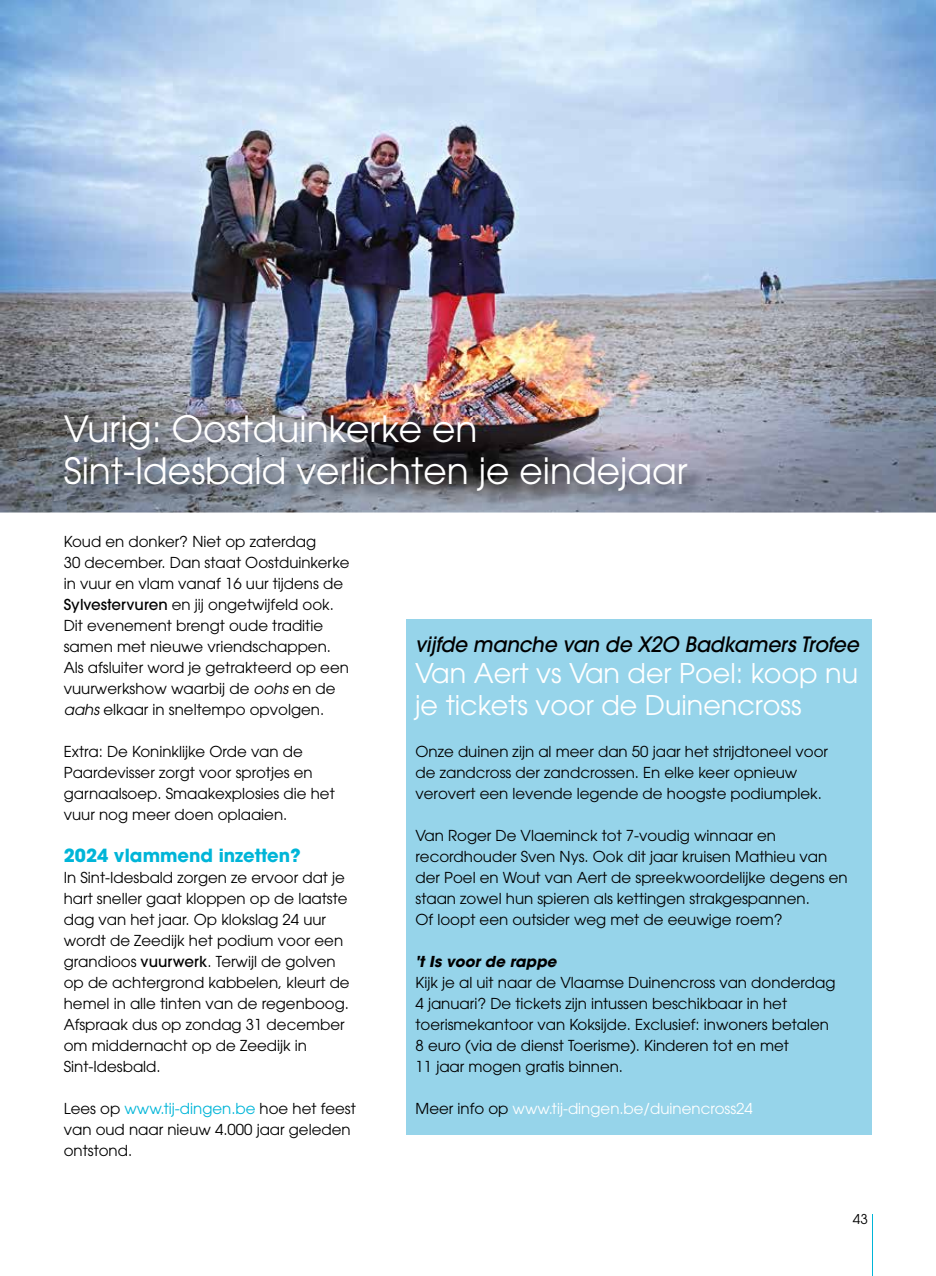
<style>
.page{position:relative;width:936px;height:1276px;background:#fff}
.page>*{position:absolute;margin:0;border:0;box-sizing:border-box;transform-origin:0 0}
.t1{font:36px/42px "ITC Avant Garde Pro";color:#fff}
.t2{font:27px/31.5px "ITC Avant Garde Pro";color:#fff}
.t3{font:italic 500 21px "ITC Avant Garde Pro";color:#000}
.t4{font:700 18px "ITC Avant Garde Pro";color:#00b5d8}
.t5{font:15px/21px "ITC Avant Garde Pro";color:#000}
.t6{font:15px "ITC Avant Garde Pro";color:#fff}
.t7{font:italic 700 15px "ITC Avant Garde Pro";color:#000}
.t8{font:13.5px "ITC Avant Garde Pro";color:#000}
.s1{font-weight:500}
.s2{font-style:italic}
.s3{color:#00b5d8}
.s4{color:#000}
</style>
<div class="page">
<div style="left:406px;top:619px;width:465px;height:516px;background:#96d4ea"></div>
<img style="left:0;top:0;width:935px;height:512px">
<img style="left:67px;top:417px;width:638px;height:92px">
<hr style="left:871px;top:1214px;width:1px;height:62px;background:#00b5d8">
<h1 class="t1" style="left:64px;top:407px;width:625px">Vurig: Oostduinkerke en<br>Sint-Idesbald verlichten je eindejaar</h1>
<p class="t5" style="left:64px;top:531px;width:287px">Koud en donker? Niet op zaterdag<br>30 december. Dan staat Oostduinkerke in vuur en vlam vanaf 16 uur tijdens de <span class="s1">Sylvestervuren</span> en jij ongetwijfeld ook.<br>Dit evenement brengt oude traditie samen met nieuwe vriendschappen.<br>Als afsluiter word je getrakteerd op een vuurwerkshow waarbij de <span class="s2">oohs</span> en de <span class="s2">aahs</span> elkaar in sneltempo opvolgen.</p>
<p class="t5" style="left:64px;top:741px;width:272px">Extra: De Koninklijke Orde van de Paardevisser zorgt voor sprotjes en garnaalsoep. Smaakexplosies die het vuur nog meer doen oplaaien.</p>
<p class="t4" style="left:64px;top:843px;width:238px">2024 vlammend inzetten?</p>
<p class="t5" style="left:64px;top:867px;width:287px">In Sint-Idesbald zorgen ze ervoor dat je hart sneller gaat kloppen op de laatste dag van het jaar. Op klokslag 24 uur wordt de Zeedijk het podium voor een grandioos <span class="s1">vuurwerk</span>. Terwijl de golven op de achtergrond kabbelen, kleurt de hemel in alle tinten van de regenboog.<br>Afspraak dus op zondag 31 december om middernacht op de Zeedijk in Sint-Idesbald.</p>
<p class="t5" style="left:64px;top:1098px;width:293px">Lees op <span class="s3">www.tij-dingen.be</span> hoe het feest van oud naar nieuw 4.000 jaar geleden ontstond.</p>
<h3 class="t3" style="left:415px;top:631px;width:450px">vijfde manche van de X2O BadkamersTrofee</h3>
<h2 class="t2" style="left:415px;top:657px;width:444px">Van Aert vs Van der Poel: koop nu je tickets voor de Duinencross</h2>
<p class="t5" style="left:415px;top:741px;width:414px">Onze duinen zijn al meer dan 50 jaar het strijdtoneel voor de zandcross der zandcrossen. En elke keer opnieuw verovert een levende legende de hoogste podiumplek.</p>
<p class="t5" style="left:415px;top:825px;width:433px">Van Roger De Vlaeminck tot 7-voudig winnaar en recordhouder Sven Nys. Ook dit jaar kruisen Mathieu van der Poel en Wout van Aert de spreekwoordelijke degens en staan zowel hun spieren als kettingen strakgespannen.<br>Of loopt een outsider weg met de eeuwige roem?</p>
<p class="t7" style="left:415px;top:951px;width:146px">'t Is voor de rappe</p>
<p class="t5" style="left:415px;top:972px;width:421px">Kijk je al uit naar de Vlaamse Duinencross van donderdag 4 januari? De tickets zijn intussen beschikbaar in het toerismekantoor van Koksijde. Exclusief: inwoners betalen 8 euro (via de dienst Toerisme). Kinderen tot en met<br>11 jaar mogen gratis binnen.</p>
<p class="t6" style="left:415px;top:1099px;width:339px"><span class="s4">Meer info op</span> www.tij-dingen.be/duinencross24</p>
<p class="t8" style="left:852px;top:1211px;width:16px">43</p>
</div>
